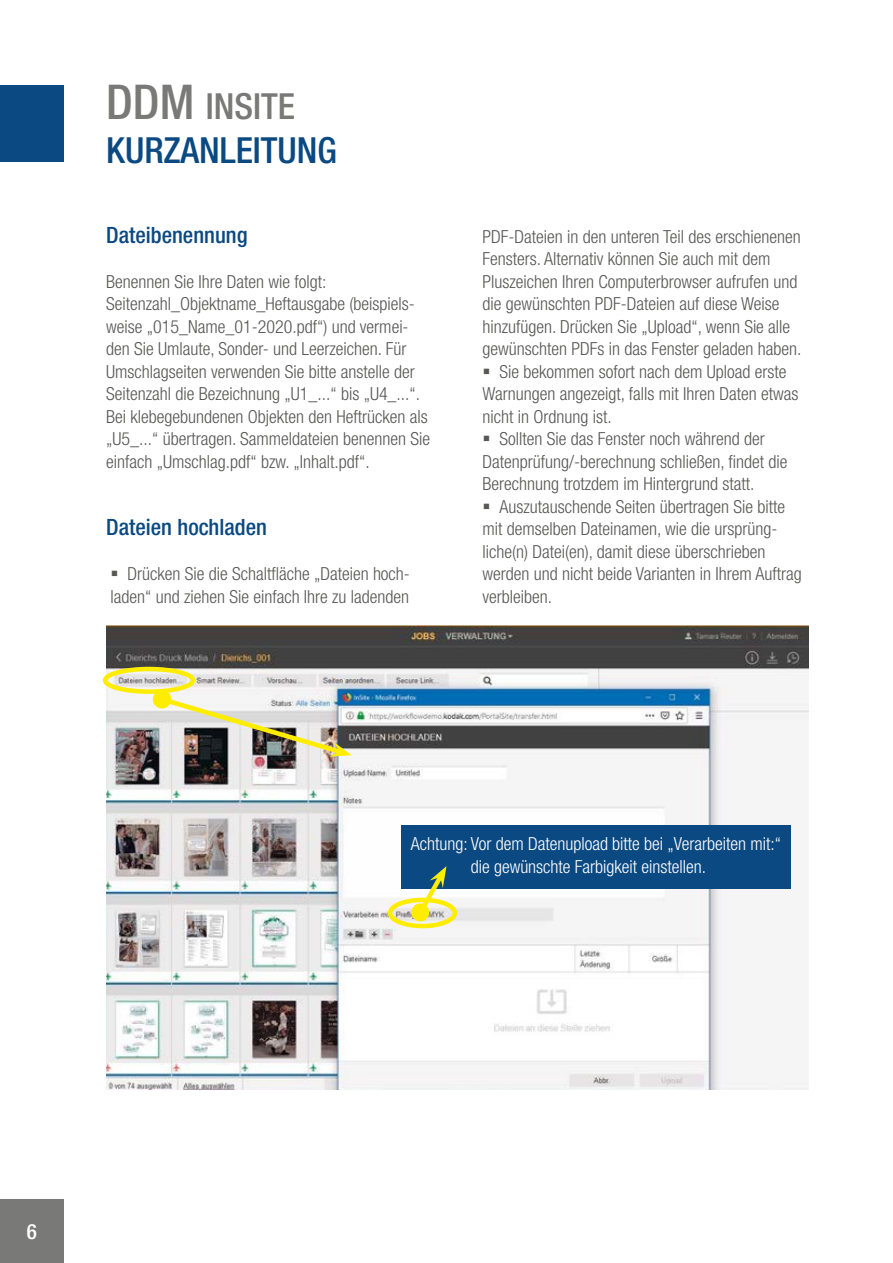
<style>
.page{position:relative;width:893px;height:1263px;background:#fff}
.page>*{position:absolute;margin:0;border:0;box-sizing:border-box;transform-origin:0 0}
.t1{font:500 condensed 36px/43.2px "Helvetica Neue LT Std";color:#0b4982}
.t2{font:500 condensed 22.5px "Helvetica Neue LT Std";color:#0b4982}
.t3{font:500 condensed 21px "Helvetica Neue LT Std";color:#fff}
.t4{font:300 condensed 18px/22.5px "Helvetica Neue LT Std";color:#575756}
.t5{font:300 condensed 18px/22.5px "Helvetica Neue LT Std";color:#fff}
.s1{font-size:48px;color:#797978}
.s2{color:#797978}
</style>
<div class="page">
<div style="left:0;top:85px;width:64px;height:77px;background:#0b4982"></div>
<div style="left:0;top:1199px;width:64px;height:64px;background:#797978"></div>
<img style="left:106px;top:625px;width:702px;height:464px">
<img style="left:152px;top:689px;width:200px;height:68px">
<div style="left:103px;top:667px;width:92px;height:27px;border:4px solid #ffed00;border-radius:50%"></div>
<div style="left:388px;top:898px;width:69px;height:30px;border:4px solid #ffed00;border-radius:50%"></div>
<div style="left:401px;top:825px;width:390px;height:64px;background:#0b4982"></div>
<svg style="left:410px;top:866px;width:36px;height:57px"></svg>
<h1 class="t1" style="left:106px;top:84px;width:232px"><span class="s1">DDM</span> <span class="s2">INSITE<br></span>KURZANLEITUNG</h1>
<p class="t2" style="left:106px;top:221px;width:143px">Dateibenennung</p>
<p class="t4" style="left:106px;top:270px;width:325px">Benennen Sie Ihre Daten wie folgt:<br>Seitenzahl_Objektname_Heftausgabe (beispiels&shy;weise „015_Name_01-2020.pdf“) und vermei&shy;den Sie Umlaute, Sonder- und Leerzeichen. Für Umschlagseiten verwenden Sie bitte anstelle der Seitenzahl die Bezeichnung „U1_...“ bis „U4_...“.<br>Bei klebegebundenen Objekten den Heftrücken als „U5_...“ übertragen. Sammeldateien benennen Sie einfach „Umschlag.pdf“ bzw. „Inhalt.pdf“.</p>
<p class="t2" style="left:106px;top:514px;width:162px">Dateien hochladen</p>
<p class="t4" style="left:111px;top:562px;width:301px;text-align:right">Drücken Sie die Schaltfläche „Dateien hoch&shy;laden“ und ziehen Sie einfach Ihre zu ladenden</p>
<p class="t4" style="left:483px;top:225px;width:320px">PDF-Dateien in den unteren Teil des erschienenen</p>
<p class="t4" style="left:483px;top:247px;width:289px">Fensters. Alternativ können Sie auch mit dem</p>
<p class="t4" style="left:483px;top:270px;width:316px">Pluszeichen Ihren Computerbrowser aufrufen und</p>
<p class="t4" style="left:483px;top:292px;width:298px">die gewünschten PDF-Dateien auf diese Weise</p>
<p class="t4" style="left:483px;top:315px;width:309px">hinzufügen. Drücken Sie „Upload“, wenn Sie alle</p>
<p class="t4" style="left:483px;top:337px;width:320px">gewünschten PDFs in das Fenster geladen haben.</p>
<p class="t4" style="left:500px;top:360px;width:288px">Sie bekommen sofort nach dem Upload erste</p>
<p class="t4" style="left:483px;top:382px;width:317px">Warnungen angezeigt, falls mit Ihren Daten etwas</p>
<p class="t4" style="left:483px;top:405px;width:131px">nicht in Ordnung ist.</p>
<p class="t4" style="left:500px;top:427px;width:267px">Sollten Sie das Fenster noch während der</p>
<p class="t4" style="left:483px;top:450px;width:306px">Datenprüfung/-berechnung schließen, findet die</p>
<p class="t4" style="left:483px;top:472px;width:273px">Berechnung trotzdem im Hintergrund statt.</p>
<p class="t4" style="left:500px;top:495px;width:287px">Auszutauschende Seiten übertragen Sie bitte</p>
<p class="t4" style="left:483px;top:517px;width:296px">mit demselben Dateinamen, wie die ursprüng-</p>
<p class="t4" style="left:483px;top:540px;width:284px">liche(n) Datei(en), damit diese überschrieben</p>
<p class="t4" style="left:483px;top:562px;width:321px">werden und nicht beide Varianten in Ihrem Auftrag</p>
<p class="t4" style="left:483px;top:585px;width:71px">verbleiben.</p>
<p class="t5" style="left:471px;top:832px;width:312px;text-indent:-60px">Achtung: Vor dem Datenupload bitte bei „Verarbeiten mit:“ die gewünschte Farbigkeit einstellen.</p>
<p class="t3" style="left:27px;top:1218px;width:12px">6</p>
</div>
